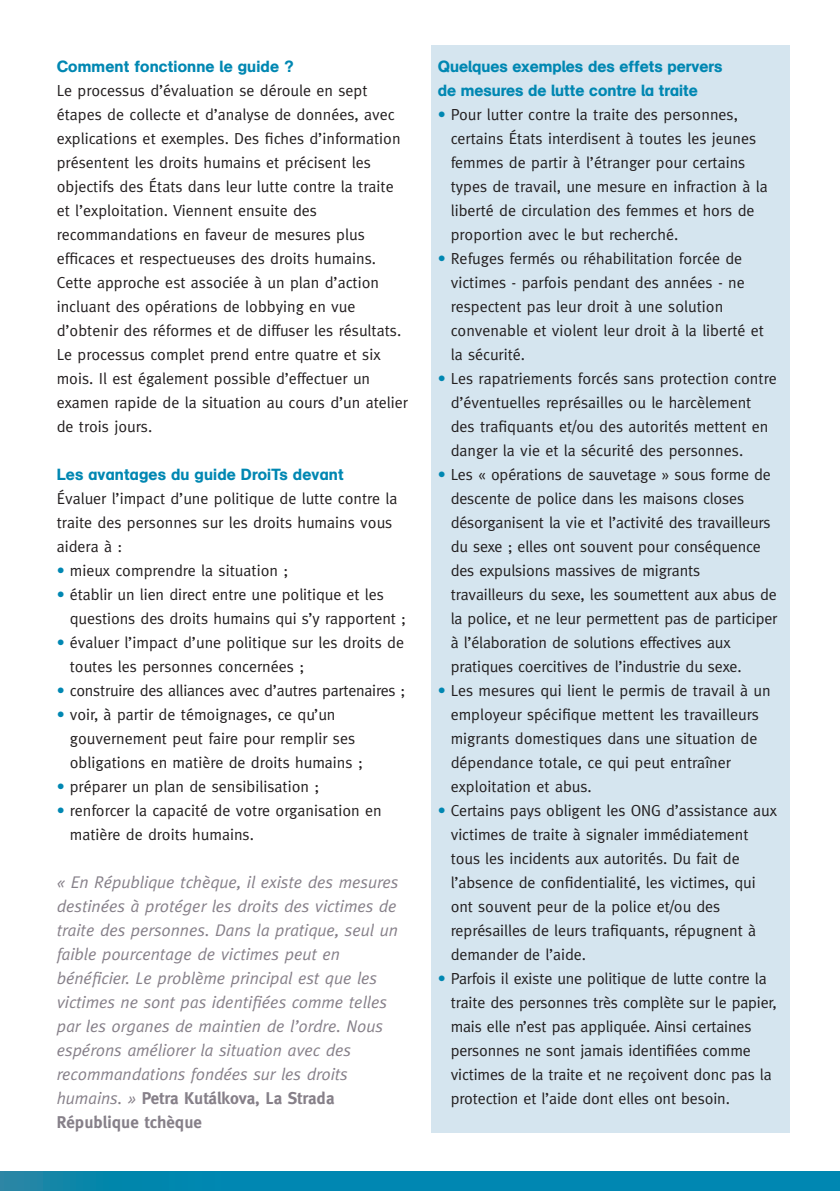
<style>
.page{position:relative;width:840px;height:1191px;background:#fff}
.page>*{position:absolute;margin:0;border:0;box-sizing:border-box;transform-origin:0 0}
.streamer_txt{font:italic 17px/24px "Meta";letter-spacing:-.005em;color:#868089}
.Platte_tekst{font:16px/24px "Meta";color:#231f20}
.streamer_txt-2{font:16px/24px "AG Schoolbook Medium A";color:#0087b2}
.s1{color:#0087b2}
.s2{font-weight:700;font-style:normal}
</style>
<div class="page">
<svg style="left:0;top:1171px;width:839px;height:20px;background:#0286b0"></svg>
<div style="left:431px;top:45px;width:358px;height:1087px;background:#d5e5ef"></div>
<p class="streamer_txt-2" style="left:57px;top:54px;width:238px">Comment fonctionne le guide ?</p>
<p class="Platte_tekst" style="left:57px;top:78px;width:352px">Le processus d’évaluation se déroule en sept étapes de collecte et d’analyse de données, avec explications et exemples. Des fiches d’information présentent les droits humains et précisent les objectifs des États dans leur lutte contre la traite et l’exploitation. Viennent ensuite des recommandations en faveur de mesures plus efficaces et respectueuses des droits humains.<br>Cette approche est associée à un plan d’action incluant des opérations de lobbying en vue d’obtenir des réformes et de diffuser les résultats.<br>Le processus complet prend entre quatre et six mois. Il est également possible d’effectuer un examen rapide de la situation au cours d’un atelier de trois jours.</p>
<p class="streamer_txt-2" style="left:57px;top:462px;width:288px">Les avantages du guide DroiTs devant</p>
<p class="Platte_tekst" style="left:57px;top:486px;width:342px">Évaluer l’impact d’une politique de lutte contre la traite des personnes sur les droits humains vous aidera à :</p>
<p class="Platte_tekst" style="left:57px;top:558px;width:233px"><span class="s1">•</span> mieux comprendre la situation ;</p>
<p class="Platte_tekst" style="left:70px;top:582px;width:337px;text-indent:-13px"><span class="s1">•</span> établir un lien direct entre une politique et les questions des droits humains qui s’y rapportent ;</p>
<p class="Platte_tekst" style="left:70px;top:630px;width:335px;text-indent:-13px"><span class="s1">•</span> évaluer l’impact d’une politique sur les droits de toutes les personnes concernées ;</p>
<p class="Platte_tekst" style="left:57px;top:678px;width:350px"><span class="s1">•</span> construire des alliances avec d’autres partenaires ;</p>
<p class="Platte_tekst" style="left:70px;top:702px;width:294px;text-indent:-13px"><span class="s1">•</span> voir, à partir de témoignages, ce qu’un gouvernement peut faire pour remplir ses obligations en matière de droits humains ;</p>
<p class="Platte_tekst" style="left:57px;top:774px;width:264px"><span class="s1">•</span> préparer un plan de sensibilisation ;</p>
<p class="Platte_tekst" style="left:70px;top:798px;width:313px;text-indent:-13px"><span class="s1">•</span> renforcer la capacité de votre organisation en matière de droits humains.</p>
<p class="streamer_txt" style="left:57px;top:870px;width:343px">« En République tchèque, il existe des mesures destinées à protéger les droits des victimes de traite des personnes. Dans la pratique, seul un faible pourcentage de victimes peut en bénéficier. Le problème principal est que les victimes ne sont pas identifiées comme telles par les organes de maintien de l’ordre. Nous espérons améliorer la situation avec des recommandations fondées sur les droits humains. » <span class="s2">Petra Kutálkova, La Strada République tchèque</span></p>
<p class="streamer_txt-2" style="left:437px;top:54px;width:286px">Quelques exemples des effets pervers de mesures de lutte contre la traite</p>
<p class="Platte_tekst" style="left:450px;top:102px;width:318px;text-indent:-13px"><span class="s1">•</span> Pour lutter contre la traite des personnes, certains États interdisent à toutes les jeunes femmes de partir à l’étranger pour certains types de travail, une mesure en infraction à la liberté de circulation des femmes et hors de proportion avec le but recherché.</p>
<p class="Platte_tekst" style="left:450px;top:246px;width:314px;text-indent:-13px"><span class="s1">•</span> Refuges fermés ou réhabilitation forcée de victimes - parfois pendant des années - ne respectent pas leur droit à une solution convenable et violent leur droit à la liberté et la sécurité.</p>
<p class="Platte_tekst" style="left:450px;top:366px;width:327px;text-indent:-13px"><span class="s1">•</span> Les rapatriements forcés sans protection contre d’éventuelles représailles ou le harcèlement des trafiquants et/ou des autorités mettent en danger la vie et la sécurité des personnes.</p>
<p class="Platte_tekst" style="left:450px;top:462px;width:328px;text-indent:-13px"><span class="s1">•</span> Les « opérations de sauvetage » sous forme de descente de police dans les maisons closes désorganisent la vie et l’activité des travailleurs du sexe ; elles ont souvent pour conséquence des expulsions massives de migrants<br>travailleurs du sexe, les soumettent aux abus de la police, et ne leur permettent pas de participer à l’élaboration de solutions effectives aux pratiques coercitives de l’industrie du sexe.</p>
<p class="Platte_tekst" style="left:450px;top:678px;width:321px;text-indent:-13px"><span class="s1">•</span> Les mesures qui lient le permis de travail à un employeur spécifique mettent les travailleurs migrants domestiques dans une situation de dépendance totale, ce qui peut entraîner exploitation et abus.</p>
<p class="Platte_tekst" style="left:450px;top:798px;width:327px;text-indent:-13px"><span class="s1">•</span> Certains pays obligent les ONG d’assistance aux victimes de traite à signaler immédiatement tous les incidents aux autorités. Du fait de l’absence de confidentialité, les victimes, qui ont souvent peur de la police et/ou des représailles de leurs trafiquants, répugnent à demander de l’aide.</p>
<p class="Platte_tekst" style="left:450px;top:966px;width:327px;text-indent:-13px"><span class="s1">•</span> Parfois il existe une politique de lutte contre la traite des personnes très complète sur le papier, mais elle n’est pas appliquée. Ainsi certaines personnes ne sont jamais identifiées comme victimes de la traite et ne reçoivent donc pas la protection et l’aide dont elles ont besoin.</p>
</div>
